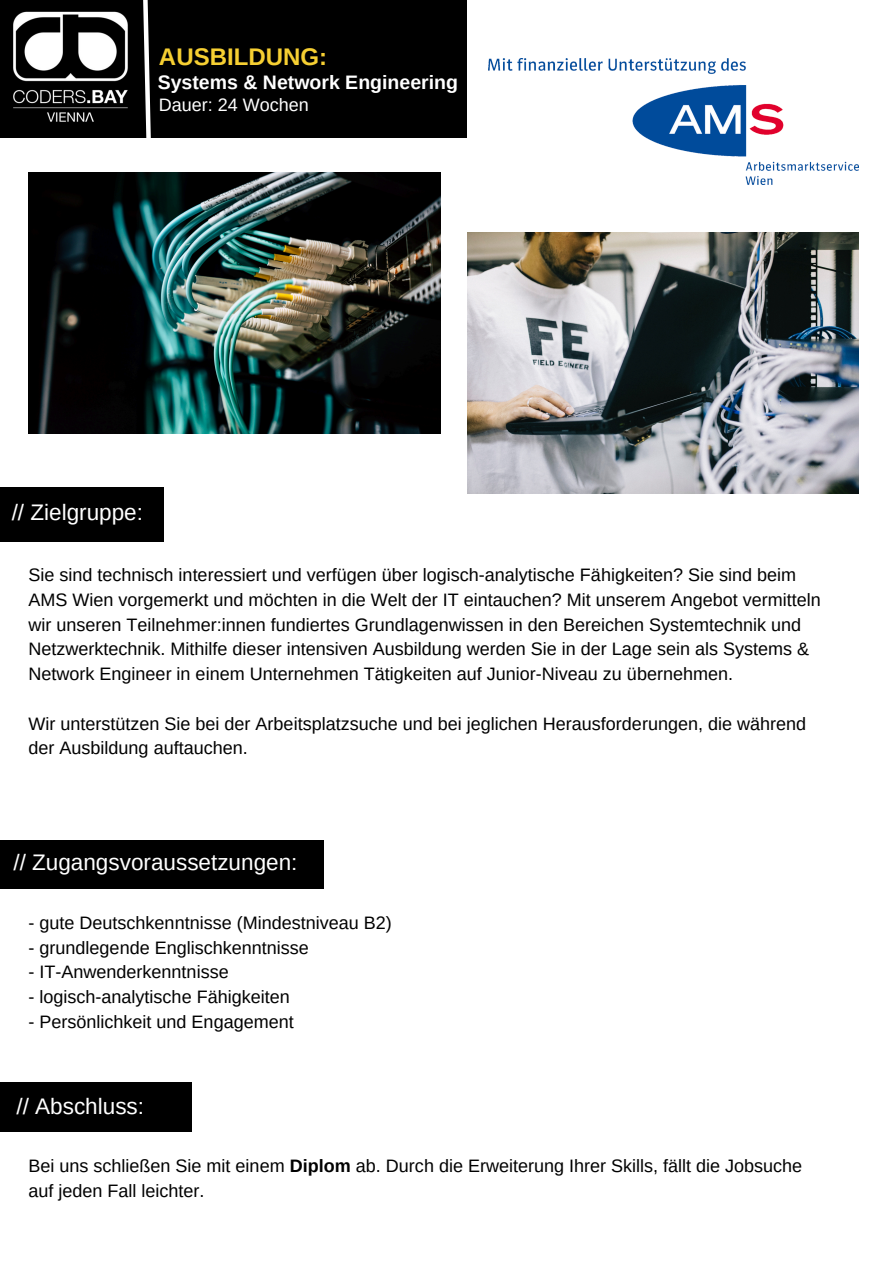
<style>
.page{position:relative;width:894px;height:1264px;background:#fff}
.page>*{position:absolute;margin:0;border:0;box-sizing:border-box;transform-origin:0 0}
.t1{font:700 24px "Arimo";color:#f6cf32}
.t2{font:22.5px "Arimo";color:#fff}
.t3{font:700 19.5px "Arimo";color:#fff}
.t4{font:18px/24.8px "Arimo";color:#000}
.t5{font:18px "Arimo";color:#fff}
.s1{font-weight:700}
</style>
<div class="page">
<div style="left:0;top:487px;width:164px;height:54px;background:#000"></div>
<div style="left:0;top:840px;width:323px;height:49px;background:#000"></div>
<img style="left:0;top:0;width:131px;height:137px">
<div style="left:131px;top:0;width:335px;height:137px;background:#000"></div>
<img style="left:29px;top:172px;width:411px;height:261px">
<img style="left:467px;top:232px;width:391px;height:261px">
<div style="left:0;top:1082px;width:191px;height:49px;background:#000"></div>
<svg style="left:141px;top:0;width:12px;height:138px"></svg>
<img style="left:488px;top:58px;width:370px;height:126px">
<p class="t1" style="left:159px;top:43px;width:170px">AUSBILDUNG:</p>
<p class="t3" style="left:158px;top:71px;width:302px">Systems &amp; Network Engineering</p>
<h1 class="t5" style="left:159px;top:95px;width:151px">Dauer: 24 Wochen</h1>
<h3 class="t2" style="left:12px;top:500px;width:133px">// Zielgruppe:</h3>
<p class="t4" style="left:29px;top:562px;width:793px">Sie sind technisch interessiert und verfügen über logisch-analytische Fähigkeiten? Sie sind beim AMS Wien vorgemerkt und möchten in die Welt der IT eintauchen? Mit unserem Angebot vermitteln wir unseren Teilnehmer:innen fundiertes Grundlagenwissen in den Bereichen Systemtechnik und Netzwerktechnik. Mithilfe dieser intensiven Ausbildung werden Sie in der Lage sein als Systems &amp; Network Engineer in einem Unternehmen Tätigkeiten auf Junior-Niveau zu übernehmen.</p>
<h2 class="t4" style="left:29px;top:711px;width:778px">Wir unterstützen Sie bei der Arbeitsplatzsuche und bei jeglichen Herausforderungen, die während der Ausbildung auftauchen.</h2>
<p class="t2" style="left:13px;top:849px;width:285px">// Zugangsvoraussetzungen:</p>
<p class="t4" style="left:29px;top:910px;width:364px">- gute Deutschkenntnisse (Mindestniveau B2)</p>
<p class="t4" style="left:29px;top:935px;width:282px">- grundlegende Englischkenntnisse</p>
<p class="t4" style="left:29px;top:959px;width:201px">- IT-Anwenderkenntnisse</p>
<p class="t4" style="left:29px;top:984px;width:262px">- logisch-analytische Fähigkeiten</p>
<h2 class="t4" style="left:29px;top:1009px;width:266px">- Persönlichkeit und Engagement</h2>
<p class="t2" style="left:17px;top:1093px;width:129px">// Abschluss:</p>
<p class="t4" style="left:29px;top:1153px;width:775px">Bei uns schließen Sie mit einem <span class="s1">Diplom</span> ab. Durch die Erweiterung Ihrer Skills, fällt die Jobsuche auf jeden Fall leichter.</p>
</div>
